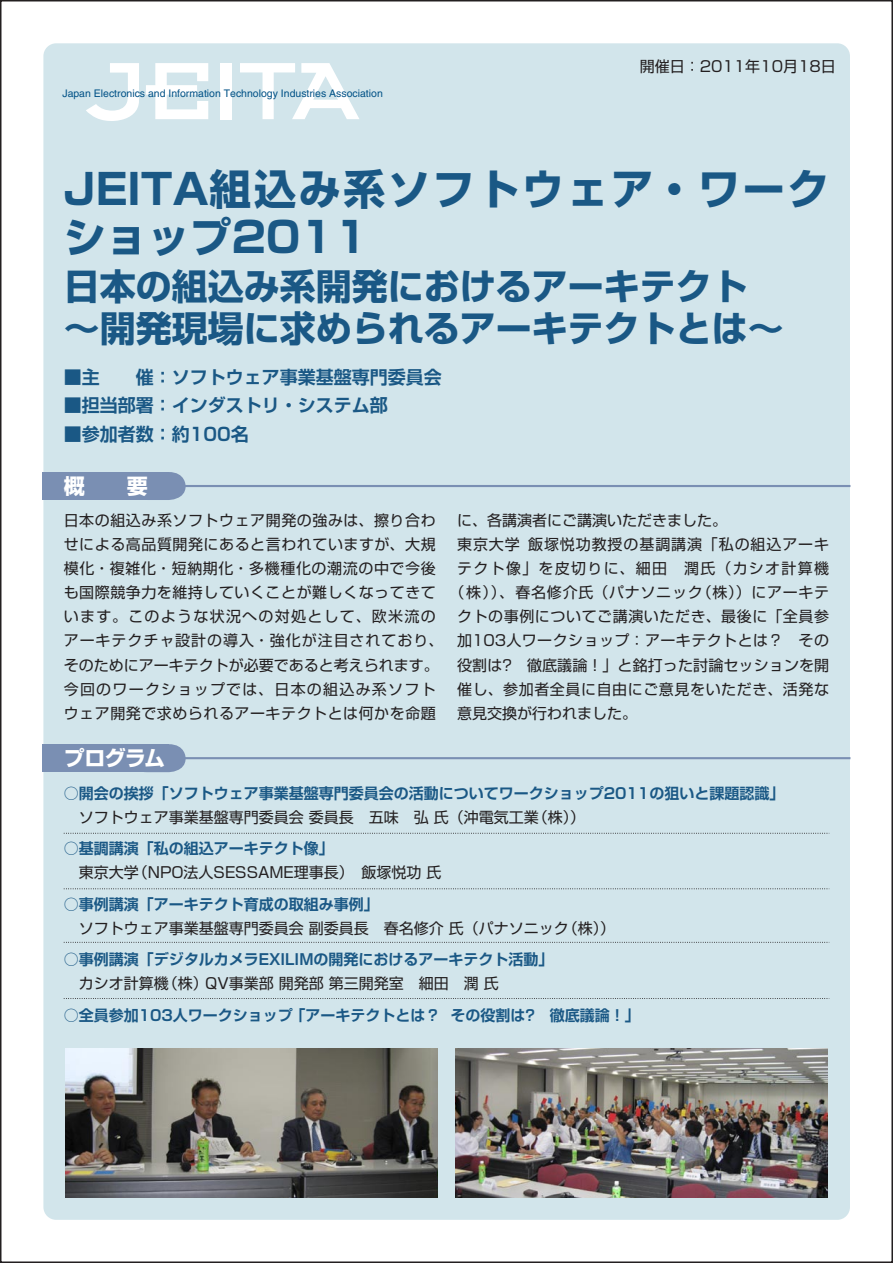
<style>
.page{position:relative;width:893px;height:1263px;background:#fff}
.page>*{position:absolute;margin:0;border:0;box-sizing:border-box;transform-origin:0 0}
.t1{font:700 42px/48px "Shin Go Pro";letter-spacing:.01em;color:#1a5885}
.t2{font:700 36px "Shin Go Pro";color:#1a5885}
.t3{font:700 21px "Shin Go Pro";letter-spacing:-.035em;color:#fff}
.t4{font:700 18px "Shin Go Pro De";color:#1a5885}
.t5{font:15px/24px "Shin Go Pro";letter-spacing:.035em;color:#231f20}
.t6{font:700 15px "Shin Go Pro De";color:#1a5885}
.t7{font:15px "Shin Go Pro";color:#231f20}
.t8{font:15px "Shin Go Pro";letter-spacing:.085em;color:#231f20}
.t9{font:15px "Shin Go Pro";letter-spacing:.06em;color:#231f20}
.t10{font:10.5px "Helvetica";color:#005186}
</style>
<div class="page">
<div style="left:43px;top:43px;width:807px;height:1177px;background:#d2e5eb;border-radius:13px"></div>
<svg style="left:86px;top:63px;width:53px;height:58px"></svg>
<div style="left:221px;top:63px;width:11px;height:56px;background:#fff"></div>
<svg style="left:146px;top:63px;width:62px;height:56px"></svg>
<svg style="left:240px;top:63px;width:119px;height:56px"></svg>
<hr style="left:128px;top:485px;width:722px;height:2px;background:#7a8fb3">
<svg style="left:169px;top:472px;width:17px;height:28px"></svg>
<div style="left:43px;top:472px;width:126px;height:28px;background:#7a8fb3"></div>
<img style="left:66px;top:1049px;width:372px;height:148px">
<img style="left:455px;top:1049px;width:372px;height:148px">
<hr style="left:128px;top:757px;width:722px;height:2px;background:#7a8fb3">
<svg style="left:169px;top:744px;width:17px;height:28px"></svg>
<div style="left:43px;top:744px;width:126px;height:28px;background:#7a8fb3"></div>
<svg style="left:64px;top:833px;width:765px;height:1px"></svg>
<svg style="left:64px;top:888px;width:765px;height:1px"></svg>
<svg style="left:64px;top:942px;width:765px;height:1px"></svg>
<svg style="left:64px;top:998px;width:765px;height:1px"></svg>
<p class="t10" style="left:62px;top:87px;width:322px">Japan Electronics and Information Technology Industries Association</p>
<p class="t7" style="left:640px;top:54px;width:198px">開催日：2011年10月18日</p>
<p class="t1" style="left:64px;top:161px;width:767px">JEITA組込み系ソフトウェア・ワークショップ2011</p>
<p class="t2" style="left:64px;top:258px;width:686px">日本の組込み系開発におけるアーキテクト</p>
<p class="t2" style="left:64px;top:300px;width:722px">～開発現場に求められるアーキテクトとは~</p>
<p class="t4" style="left:64px;top:362px;width:380px">■主　　催：ソフトウェア事業基盤専門委員会</p>
<p class="t4" style="left:64px;top:391px;width:326px">■担当部署：インダストリ・システム部</p>
<p class="t4" style="left:64px;top:419px;width:186px">■参加者数：約100名</p>
<p class="t3" style="left:64px;top:470px;width:85px">概　　要</p>
<p class="t5" style="left:64px;top:507px;width:381px">日本の組込み系ソフトウェア開発の強みは、擦り合わせによる高品質開発にあると言われていますが、大規模化・複雑化・短納期化・多機種化の潮流の中で今後も国際競争力を維持していくことが難しくなってきています。このような状況への対処として、欧米流のアーキテクチャ設計の導入・強化が注目されており、そのためにアーキテクトが必要であると考えられます。</p>
<p class="t5" style="left:64px;top:675px;width:374px">今回のワークショップでは、日本の組込み系ソフトウェア開発で求められるアーキテクトとは何かを命題</p>
<p class="t3" style="left:64px;top:742px;width:103px">プログラム</p>
<p class="t7" style="left:457px;top:508px;width:271px">に、各講演者にご講演いただきました。</p>
<p class="t9" style="left:528px;top:532px;width:303px">飯塚悦功教授の基調講演「私の組込アーキ</p>
<p class="t5" style="left:457px;top:531px;width:64px">東京大学</p>
<p class="t8" style="left:457px;top:556px;width:374px">テクト像」を皮切りに、細田　潤氏（カシオ計算機</p>
<p class="t5" style="left:697px;top:579px;width:134px">（株））にアーキテ</p>
<p class="t5" style="left:457px;top:579px;width:374px;text-indent:-8px">（株））、春名修介氏（パナソニック<br>クトの事例についてご講演いただき、最後に「全員参加103人ワークショップ：アーキテクトとは？　その役割は?　徹底議論！」と銘打った討論セッションを開催し、参加者全員に自由にご意見をいただき、活発な意見交換が行われました。</p>
<p class="t6" style="left:64px;top:781px;width:722px">○開会の挨拶「ソフトウェア事業基盤専門委員会の活動についてワークショップ2011の狙いと課題認識「</p>
<p class="t5" style="left:533px;top:803px;width:54px">（株 ((</p>
<p class="t7" style="left:79px;top:805px;width:461px">ソフトウェア事業基盤専門委員会委員長　五味　弘氏（沖電気工業</p>
<p class="t6" style="left:64px;top:836px;width:271px">○基調講演「私の組込アーキテクト像「</p>
<p class="t7" style="left:133px;top:860px;width:310px">（NPO法人SESSAME理事長）　飯塚悦功氏</p>
<p class="t5" style="left:79px;top:859px;width:61px">東京大学</p>
<p class="t6" style="left:64px;top:892px;width:316px">○事例講演「アーキテクト育成の取組み事例「</p>
<p class="t7" style="left:79px;top:916px;width:491px">ソフトウェア事業基盤専門委員会副委員長　春名修介氏（パナソニック</p>
<p class="t6" style="left:64px;top:947px;width:491px">○事例講演「デジタルカメラEXILIMの開発におけるアーキテクト活動「</p>
<p class="t7" style="left:205px;top:971px;width:295px">QV事業部開発部第三開発室　細田　潤氏</p>
<p class="t5" style="left:563px;top:914px;width:54px">（株 ((</p>
<p class="t5" style="left:79px;top:970px;width:91px">カシオ計算機</p>
<p class="t5" style="left:163px;top:970px;width:46px">（株）</p>
<p class="t6" style="left:64px;top:1003px;width:231px">○全員参加103人ワークショップ</p>
<p class="t6" style="left:290px;top:1003px;width:151px">「アーキテクトとは？</p>
<p class="t6" style="left:450px;top:1003px;width:86px">その役割は?</p>
<p class="t6" style="left:550px;top:1003px;width:91px">徹底議論!「</p>
</div>
